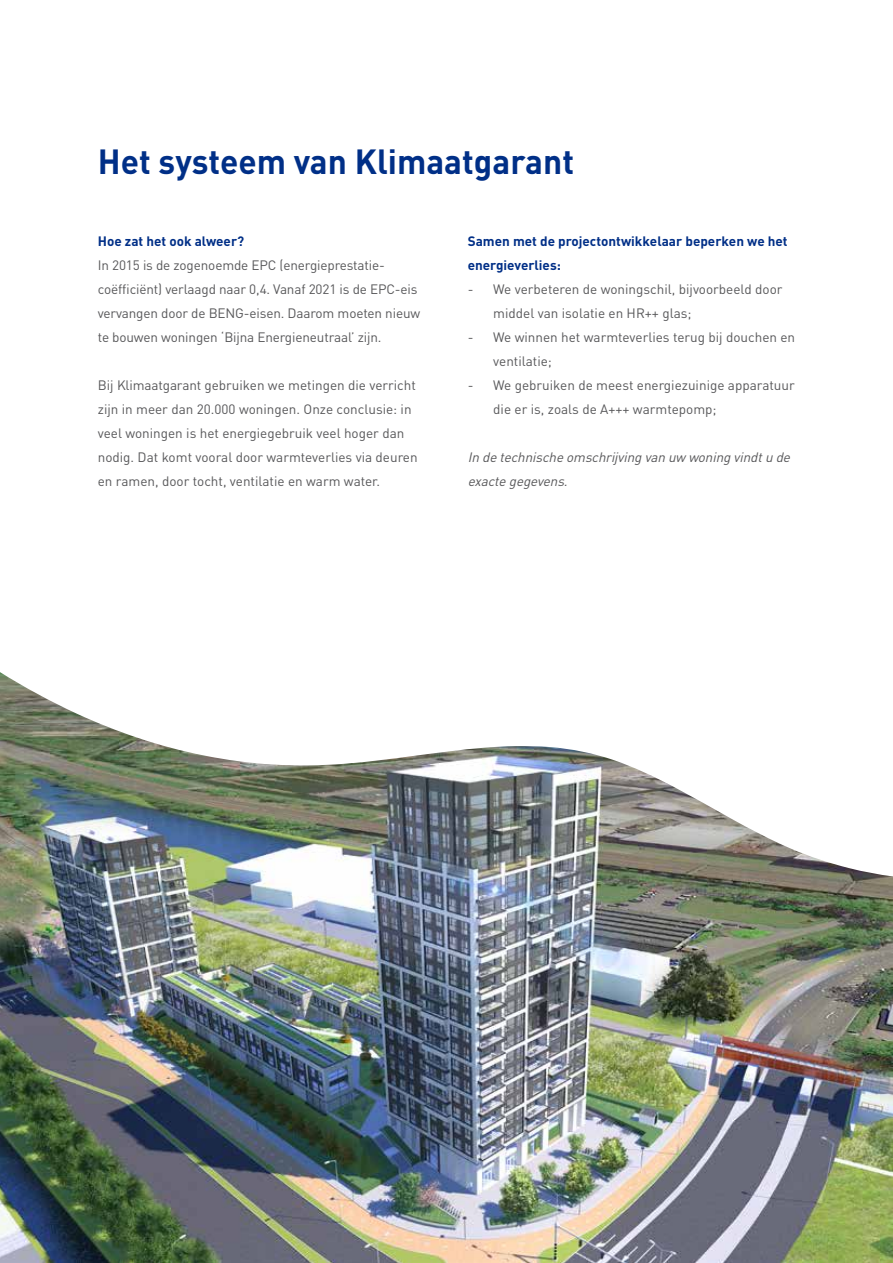
<style>
.page{position:relative;width:893px;height:1263px;background:#fff}
.page>*{position:absolute;margin:0;border:0;box-sizing:border-box;transform-origin:0 0}
.t1{font:700 34.5px "DIN";color:#002f87}
.t2{font:13.5px/24px "DIN";color:#58585a}
.t3{font:700 13.5px/24px "DIN";color:#002f87}
.t4{font:italic 13.5px/24px "DIN";color:#58585a}
</style>
<div class="page">
<img style="left:0;top:672px;width:893px;height:591px">
<h1 class="t1" style="left:98px;top:139px;width:478px">Het systeem van Klimaatgarant</h1>
<p class="t3" style="left:98px;top:229px;width:148px">Hoe zat het ook alweer?</p>
<p class="t2" style="left:98px;top:253px;width:324px">In 2015 is de zogenoemde EPC (energieprestatie&shy;coëfficiënt) verlaagd naar 0,4. Vanaf 2021 is de EPC-eis vervangen door de BENG-eisen. Daarom moeten nieuw te bouwen woningen ‘Bijna Energieneutraal’ zijn.</p>
<p class="t2" style="left:98px;top:373px;width:321px">Bij Klimaatgarant gebruiken we metingen die verricht zijn in meer dan 20.000 woningen. Onze conclusie: in veel woningen is het energiegebruik veel hoger dan nodig. Dat komt vooral door warmteverlies via deuren en ramen, door tocht, ventilatie en warm water.</p>
<p class="t3" style="left:468px;top:229px;width:321px">Samen met de projectontwikkelaar beperken we het energieverlies:</p>
<p class="t2" style="left:493px;top:277px;width:291px;text-indent:-26px">- We verbeteren de woningschil, bijvoorbeeld door middel van isolatie en HR++ glas;</p>
<p class="t2" style="left:493px;top:325px;width:303px;text-indent:-26px">- We winnen het warmteverlies terug bij douchen en ventilatie;</p>
<p class="t2" style="left:493px;top:373px;width:303px;text-indent:-26px">- We gebruiken de meest energiezuinige apparatuur die er is, zoals de A+++ warmtepomp;</p>
<p class="t4" style="left:468px;top:445px;width:327px">In de technische omschrijving van uw woning vindtu de exacte gegevens.</p>
</div>
